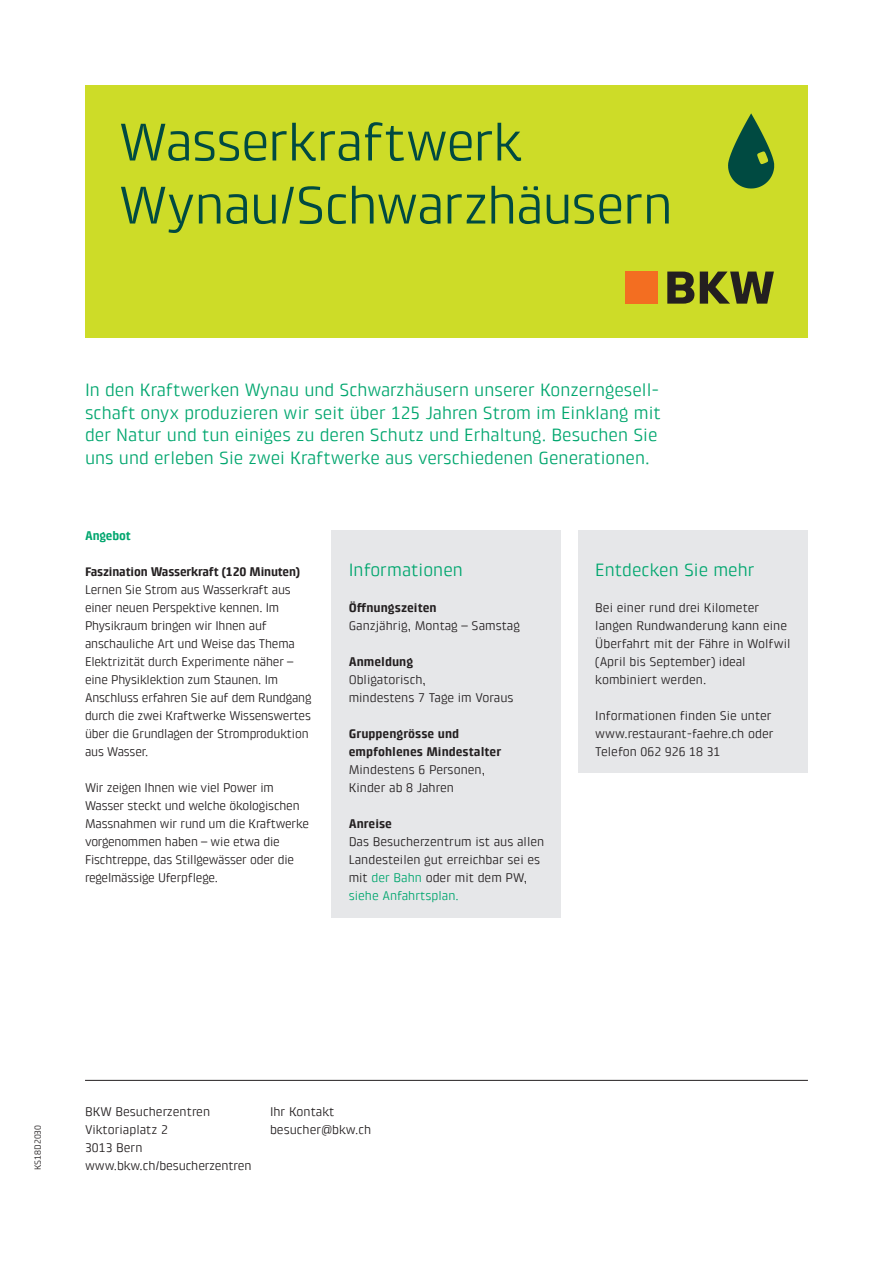
<style>
.page{position:relative;width:893px;height:1263px;background:#fff}
.page>*{position:absolute;margin:0;border:0;box-sizing:border-box;transform-origin:0 0}
.t1{font:54px/63px "Klint Pro";letter-spacing:-.025em;color:#004a41}
.t2{font:18px/22.5px "Klint Pro";color:#00a66e}
.t3{font:12.75px/18px "Klint Pro";letter-spacing:-.015em;color:#231f20}
.t4{font:700 12.75px/18px "Klint Pro";color:#231f20}
.t5{font:700 12.75px "Klint Pro";letter-spacing:-.015em;color:#00a66e}
.t6{font:9px "Klint Pro";color:#231f20}
.s1{color:#00a66e}
</style>
<div class="page">
<div style="left:85px;top:85px;width:723px;height:253px;background:#cddc28"></div>
<div style="left:625px;top:272px;width:32px;height:32px;background:#f36e21"></div>
<svg style="left:667px;top:272px;width:27px;height:32px"></svg>
<svg style="left:700px;top:272px;width:74px;height:32px"></svg>
<img style="left:728px;top:113px;width:47px;height:76px">
<hr style="left:85px;top:1080px;width:723px;height:1px;background:#231f20">
<div style="left:332px;top:530px;width:229px;height:388px;background:#e6e7e9"></div>
<div style="left:578px;top:530px;width:230px;height:243px;background:#e6e7e9"></div>
<h1 class="t1" style="left:119px;top:110px;width:555px">Wasserkraftwerk<br>Wynau/Schwarzhäusern</h1>
<p class="t2" style="left:85px;top:379px;width:577px">In den Kraftwerken Wynau und Schwarzhäusern unserer Konzerngesell&shy;schaft onyx produzieren wir seit über 125 Jahren Strom im Einklang mit der Natur und tun einiges zu deren Schutz und Erhaltung. Besuchen Sie uns und erleben Sie zwei Kraftwerke aus verschiedenen Generationen.</p>
<p class="t5" style="left:85px;top:528px;width:47px">Angebot</p>
<p class="t4" style="left:85px;top:563px;width:217px">Faszination Wasserkraft (120 Minuten)</p>
<p class="t3" style="left:85px;top:581px;width:228px">Lernen Sie Strom aus Wasserkraft aus einer neuen Perspektive kennen. Im Physikraum bringen wir Ihnen auf anschauliche Art und Weise das Thema Elektrizität durch Experimente näher – eine Physiklektion zum Staunen. Im Anschluss erfahren Sie auf dem Rundgang durch die zwei Kraftwerke Wissenswertes über die Grundlagen der Stromproduktion aus Wasser.</p>
<p class="t3" style="left:85px;top:779px;width:226px">Wir zeigen Ihnen wie viel Power im Wasser steckt und welche ökologischen Massnahmen wir rund um die Kraftwerke vorgenommen haben – wie etwa die Fischtreppe, das Stillgewässer oder die regelmässige Uferpflege.</p>
<h2 class="t2" style="left:349px;top:559px;width:116px">Informationen</h2>
<p class="t4" style="left:349px;top:599px;width:90px">Öffnungszeiten</p>
<p class="t3" style="left:349px;top:617px;width:173px">Ganzjährig, Montag – Samstag</p>
<p class="t4" style="left:349px;top:653px;width:66px">Anmeldung</p>
<p class="t3" style="left:349px;top:671px;width:166px">Obligatorisch,<br>mindestens 7 Tage im Voraus</p>
<p class="t4" style="left:349px;top:725px;width:154px">Gruppengrösse und empfohlenes Mindestalter</p>
<p class="t3" style="left:349px;top:761px;width:138px">Mindestens 6 Personen,<br>Kinder ab 8 Jahren</p>
<p class="t4" style="left:349px;top:815px;width:45px">Anreise</p>
<p class="t3" style="left:349px;top:833px;width:197px">Das Besucherzentrum ist aus allen<br>Landesteilen gut erreichbar sei es mit <span class="s1">der Bahn</span> oder mit dem PW, <span class="s1">siehe Anfahrtsplan.</span></p>
<h2 class="t2" style="left:595px;top:559px;width:161px">Entdecken Sie mehr</h2>
<p class="t3" style="left:595px;top:599px;width:197px">Bei einer rund drei Kilometer langen Rundwanderung kann eine<br>Überfahrt mit der Fähre in Wolfwil (April bis September) ideal kombiniert werden.</p>
<p class="t3" style="left:595px;top:707px;width:180px">Informationen finden Sie unter www.restaurant-faehre.ch oder<br>Telefon 062 926 18 31</p>
<p class="t6" style="left:33px;top:1170px;width:47px;rotate:-90deg">KS18D2030</p>
<p class="t3" style="left:85px;top:1103px;width:168px">BKW Besucherzentren<br>Viktoriaplatz 2<br>3013 Bern www.bkw.ch/besucherzentren</p>
<p class="t3" style="left:270px;top:1103px;width:103px">Ihr Kontakt besucher@bkw.ch</p>
</div>
